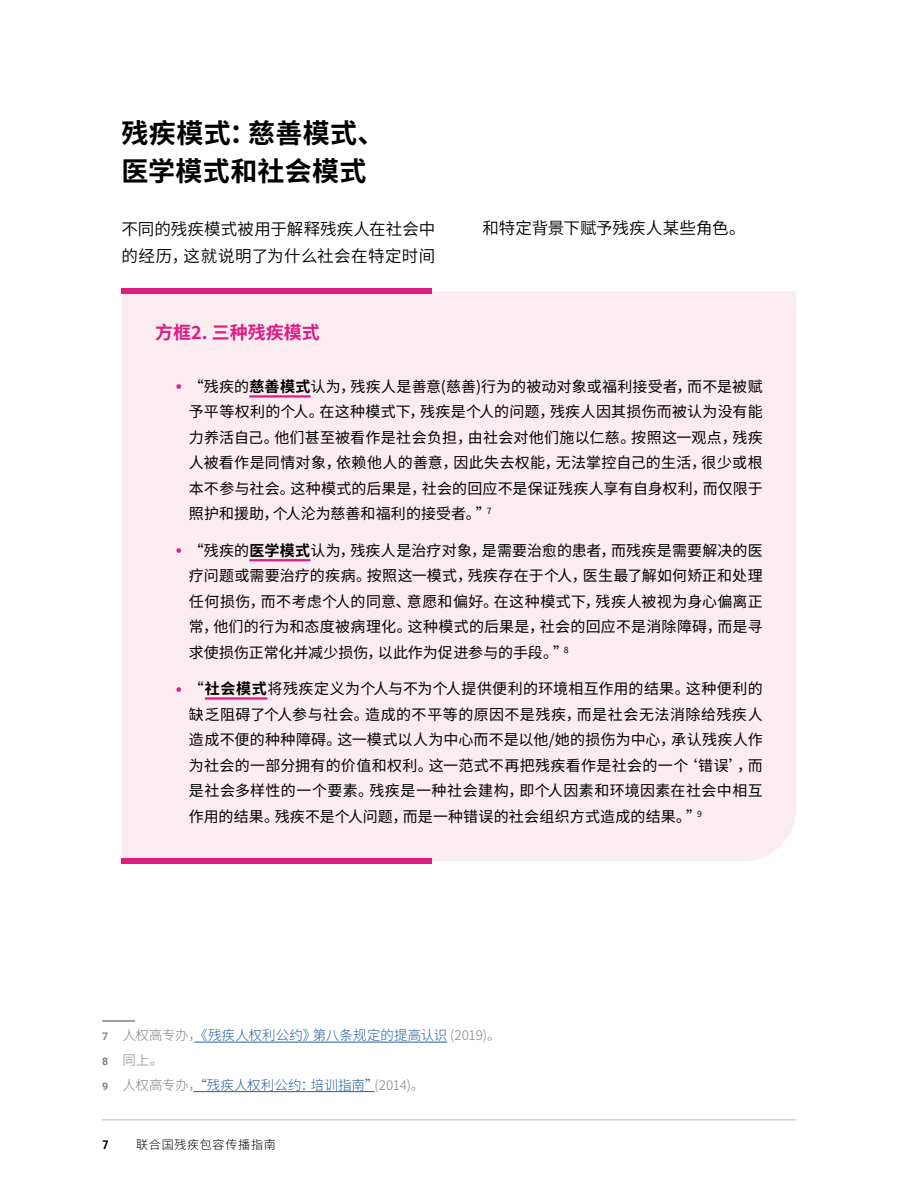
<style>
.page{position:relative;width:918px;height:1188px;background:#fff}
.page>*{position:absolute;margin:0;border:0;box-sizing:border-box;transform-origin:0 0}
.t1{font:700 27px/37.5px "Source Han Sans CN";letter-spacing:.01em;color:#000}
.box_title_pink{font:700 18px "Source Han Sans CN";color:#e01b83}
.TX_ragged_column{font:16.5px/27px "Source Han Sans CN";letter-spacing:.005em;color:#000}
.t2{font:15px/25.5px "Source Han Sans CN";letter-spacing:.005em;color:#000;text-align:justify}
.FN1_first_line{font:300 13.5px "Source Han Sans CN";letter-spacing:.005em;color:#215e9e}
.FN_subsequent_lines{font:300 13.5px "Source Han Sans CN";color:#215e9e}
.FN_subsequent_lines-2{font:300 13.5px "Source Han Sans CN";color:#808285}
.t3{font:300 12px "Source Han Sans CN";letter-spacing:.06em;color:#000}
.t4{font:700 12px "Roboto Condensed";color:#000}
.s1{font-family:"Roboto";font-weight:900;font-size:18px;color:#e01b83}
.s2{font-weight:700}
.s3{font-family:"Roboto";font-weight:700;font-size:10.5px;color:#808285}
.s4{color:#808285}
.s5{font-family:"Roboto";font-weight:700;font-size:10.5px}
</style>
<div class="page">
<hr style="left:102px;top:1119px;width:695px;height:1px;background:#d1d3d4">
<div style="left:121px;top:291px;width:675px;height:570px;background:#fbecf1"></div>
<hr style="left:249px;top:395px;width:62px;height:3px;background:#e01b83">
<hr style="left:249px;top:559px;width:61px;height:2px;background:#e01b83">
<hr style="left:205px;top:697px;width:62px;height:3px;background:#e01b83">
<div style="left:122px;top:289px;width:310px;height:5px;background:#e01b83"></div>
<div style="left:122px;top:859px;width:310px;height:5px;background:#e01b83"></div>
<hr style="left:102px;top:1020px;width:33px;height:2px;background:#808285">
<hr style="left:194px;top:1042px;width:253px;height:1px;background:#215e9e">
<hr style="left:193px;top:1091px;width:182px;height:1px;background:#215e9e">
<h2 class="t1" style="left:122px;top:115px;width:265px">残疾模式：慈善模式、医学模式和社会模式</h2>
<p class="TX_ragged_column" style="left:122px;top:215px;width:315px">不同的残疾模式被用于解释残疾人在社会中的经历，这就说明了为什么社会在特定时间</p>
<p class="TX_ragged_column" style="left:483px;top:215px;width:265px">和特定背景下赋予残疾人某些角色。</p>
<p class="box_title_pink" style="left:155px;top:323px;width:166px">方框2. 三种残疾模式</p>
<p class="t2" style="left:189px;top:374px;width:575px;text-indent:-14px"><span class="s1">•</span> “残疾的<span class="s2">慈善模式</span>认为，残疾人是善意(慈善)行为的被动对象或福利接受者，而不是被赋予平等权利的个人。在这种模式下，残疾是个人的问题，残疾人因其损伤而被认为没有能力养活自己。他们甚至被看作是社会负担，由社会对他们施以仁慈。按照这一观点，残疾人被看作是同情对象，依赖他人的善意，因此失去权能，无法掌控自己的生活，很少或根本不参与社会。这种模式的后果是，社会的回应不是保证残疾人享有自身权利，而仅限于照护和援助，个人沦为慈善和福利的接受者。”<sup>7</sup></p>
<p class="t2" style="left:189px;top:538px;width:575px;text-indent:-14px"><span class="s1">•</span> “残疾的<span class="s2">医学模式</span>认为，残疾人是治疗对象，是需要治愈的患者，而残疾是需要解决的医疗问题或需要治疗的疾病。按照这一模式，残疾存在于个人，医生最了解如何矫正和处理任何损伤，而不考虑个人的同意、意愿和偏好。在这种模式下，残疾人被视为身心偏离正常，他们的行为和态度被病理化。这种模式的后果是，社会的回应不是消除障碍，而是寻求使损伤正常化并减少损伤，以此作为促进参与的手段。”<sup>8</sup></p>
<p class="t2" style="left:189px;top:676px;width:575px;text-indent:-14px"><span class="s1">•</span> “<span class="s2">社会模式</span>将残疾定义为个人与不为个人提供便利的环境相互作用的结果。这种便利的缺乏阻碍了个人参与社会。造成的不平等的原因不是残疾，而是社会无法消除给残疾人造成不便的种种障碍。这一模式以人为中心而不是以他/她的损伤为中心，承认残疾人作为社会的一部分拥有的价值和权利。这一范式不再把残疾看作是社会的一个‘错误’，而是社会多样性的一个要素。残疾是一种社会建构，即个人因素和环境因素在社会中相互作用的结果。残疾不是个人问题，而是一种错误的社会组织方式造成的结果。”<sup>9</sup></p>
<p class="FN1_first_line" style="left:102px;top:1028px;width:400px"><span class="s3">7</span> <span class="s4">人权高专办，</span>《残疾人权利公约》第八条规定的提高认识 <span class="s4">(2019)。</span></p>
<p class="FN_subsequent_lines-2" style="left:102px;top:1052px;width:63px"><span class="s5">8</span> 同上。</p>
<p class="FN_subsequent_lines" style="left:102px;top:1077px;width:324px"><span class="s3">9</span> <span class="s4">人权高专办，</span>“残疾人权利公约：培训指南”<span class="s4">(2014)。</span></p>
<p class="t4" style="left:102px;top:1136px;width:8px">7</p>
<p class="t3" style="left:136px;top:1138px;width:141px">联合国残疾包容传播指南</p>
</div>
